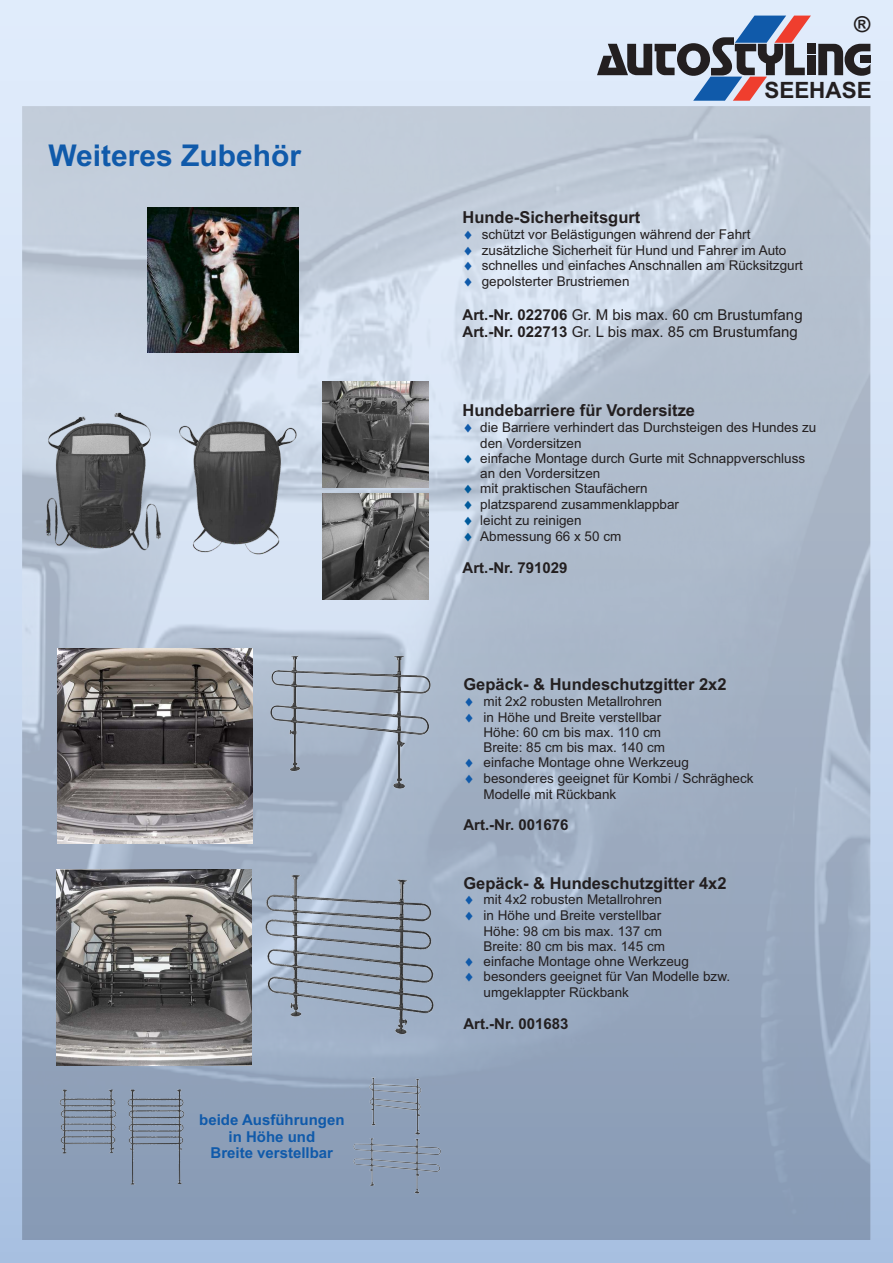
<style>
.page{position:relative;width:893px;height:1263px;background:#fff}
.page>*{position:absolute;margin:0;border:0;box-sizing:border-box;transform-origin:0 0}
.t1{font:700 30px "Arial";color:#105aaa}
.t2{font:700 22.5px "Arial";color:#231f20}
.t3{font:700 22.05px "Arial";color:#231f20}
.t4{font:700 16.5px "Arial";color:#231f20}
.t5{font:15px/16.8px "Arial";color:#231f20}
.t6{font:700 15px/16.8px "Arial";color:#105aaa;text-align:center}
.t7{font:700 15px "Arial";color:#231f20}
.t8{font:13.5px/15.5px "Arial";color:#231f20}
.s1{color:#105aaa}
.s2{font-weight:700}
.s3{color:#005a9b}
</style>
<div class="page">
<div style="left:0;top:0;width:893px;height:1263px;background:linear-gradient(to bottom,#e6f0fe,#adc4e3)"></div>
<img style="left:22px;top:106px;width:849px;height:1133px">
<div style="left:807px;top:56px;width:8px;height:19px;background:#231f20"></div>
<div style="left:807px;top:44px;width:8px;height:10px;background:#231f20"></div>
<svg style="left:597px;top:16px;width:214px;height:85px;background:#a2a7b8"></svg>
<svg style="left:818px;top:44px;width:52px;height:33px;background:#63656b"></svg>
<img style="left:147px;top:208px;width:151px;height:145px">
<img style="left:270px;top:655px;width:160px;height:134px">
<img style="left:57px;top:649px;width:195px;height:195px">
<img style="left:354px;top:1078px;width:86px;height:115px">
<img style="left:257px;top:862px;width:185px;height:184px">
<img style="left:59px;top:1089px;width:126px;height:96px">
<img style="left:56px;top:870px;width:195px;height:195px">
<img style="left:28px;top:406px;width:151px;height:150px">
<img style="left:323px;top:382px;width:105px;height:105px">
<img style="left:323px;top:494px;width:105px;height:105px">
<img style="left:165px;top:416px;width:145px;height:145px">
<h1 class="t1" style="left:48px;top:144px;width:254px">Weiteres Zubehör</h1>
<p class="t6" style="left:199px;top:1112px;width:147px">beide Ausführungen in Höhe und<br>Breite verstellbar</p>
<h3 class="t3" style="left:854px;top:16px;width:18px">®</h3>
<h2 class="t2" style="left:764px;top:82px;width:109px">SEEHASE</h2>
<p class="t4" style="left:462px;top:211px;width:179px">Hunde-Sicherheitsgurt</p>
<p class="t8" style="left:462px;top:228px;width:289px"><span class="s1">◻</span> schützt vor Belästigungen während der Fahrt</p>
<p class="t8" style="left:462px;top:243px;width:325px"><span class="s1">◻</span> zusätzliche Sicherheit für Hund und Fahrer im Auto</p>
<p class="t8" style="left:462px;top:259px;width:342px"><span class="s1">◻</span> schnelles und einfaches Anschnallen am Rücksitzgurt</p>
<p class="t8" style="left:462px;top:275px;width:169px"><span class="s1">◻</span> gepolsterter Brustriemen</p>
<p class="t5" style="left:462px;top:307px;width:342px"><span class="s2">Art.-Nr. 022706</span> Gr. M bis max. 60 cm Brustumfang<br><span class="s2">Art.-Nr. 022713</span> Gr. L bis max. 85 cm Brustumfang</p>
<p class="t4" style="left:462px;top:404px;width:234px">Hundebarriere für Vordersitze</p>
<p class="t8" style="left:480px;top:420px;width:338px;text-indent:-18px"><span class="s1">◻</span> die Barriere verhindert das Durchsteigen des Hundes zu den Vordersitzen</p>
<p class="t8" style="left:480px;top:451px;width:326px;text-indent:-18px"><span class="s3">◻</span> einfache Montage durch Gurte mit Schnappverschluss an den Vordersitzen</p>
<p class="t8" style="left:462px;top:482px;width:187px"><span class="s3">◻</span> mit praktischen Staufächern</p>
<p class="t8" style="left:462px;top:498px;width:218px"><span class="s3">◻</span> platzsparend zusammenklappbar</p>
<p class="t8" style="left:462px;top:514px;width:121px"><span class="s3">◻</span> leicht zu reinigen</p>
<p class="t8" style="left:462px;top:529px;width:160px"><span class="s3">◻</span> Abmessung 66 x 50 cm</p>
<p class="t7" style="left:462px;top:562px;width:107px">Art.-Nr. 791029</p>
<p class="t4" style="left:463px;top:678px;width:265px">Gepäck- &amp; Hundeschutzgitter 2x2</p>
<p class="t8" style="left:463px;top:695px;width:200px"><span class="s1">◻</span> mit 2x2 robusten Metallrohren</p>
<p class="t8" style="left:483px;top:710px;width:183px;text-indent:-20px"><span class="s1">◻</span> in Höhe und Breite verstellbar<br>Höhe: 60 cm bis max. 110 cm<br>Breite: 85 cm bis max. 140 cm</p>
<p class="t8" style="left:463px;top:756px;width:227px"><span class="s1">◻</span> einfache Montage ohne Werkzeug</p>
<p class="t8" style="left:483px;top:772px;width:272px;text-indent:-20px"><span class="s1">◻</span> besonderes geeignet für Kombi / Schrägheck<br>Modelle mit Rückbank</p>
<p class="t7" style="left:463px;top:819px;width:107px">Art.-Nr. 001676</p>
<p class="t4" style="left:463px;top:876px;width:265px">Gepäck- &amp; Hundeschutzgitter 4x2</p>
<p class="t8" style="left:463px;top:893px;width:200px"><span class="s1">◻</span> mit 4x2 robusten Metallrohren</p>
<p class="t8" style="left:483px;top:909px;width:183px;text-indent:-20px"><span class="s1">◻</span> in Höhe und Breite verstellbar<br>Höhe: 98 cm bis max. 137 cm<br>Breite: 80 cm bis max. 145 cm</p>
<p class="t8" style="left:463px;top:954px;width:227px"><span class="s1">◻</span> einfache Montage ohne Werkzeug</p>
<p class="t8" style="left:483px;top:970px;width:248px;text-indent:-20px"><span class="s1">◻</span> besonders geeignet für Van Modelle bzw. umgeklappter Rückbank</p>
<p class="t7" style="left:463px;top:1018px;width:107px">Art.-Nr. 001683</p>
</div>
